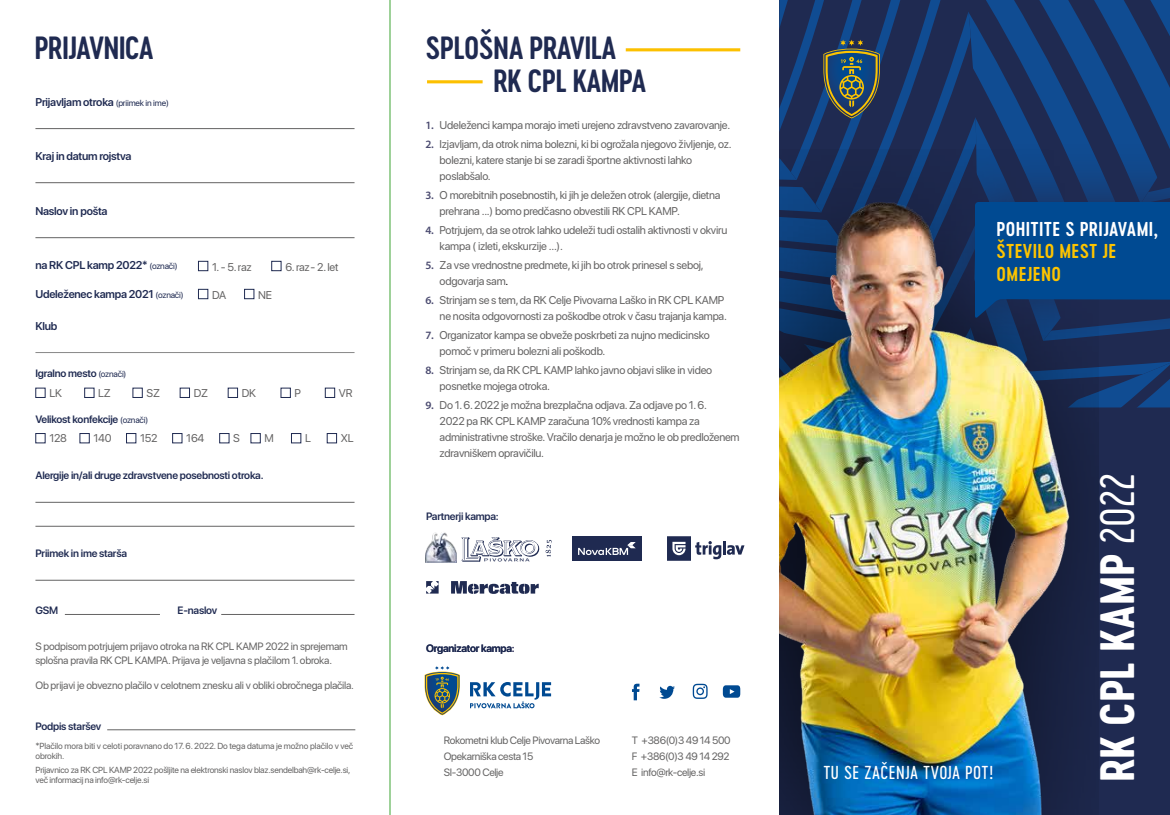
<style>
.page{position:relative;width:1170px;height:815px;background:#fff}
.page>*{position:absolute;margin:0;border:0;box-sizing:border-box;transform-origin:0 0}
.t1{font:45px "Cervo Neue Bold Neue";color:#fff}
.t2{font:30px/32.5px "Cervo Neue Semi Bold Neue";letter-spacing:-.02em;color:#1f2a51}
.t3{font:18.75px/22.5px "Cervo Neue Semi Bold Neue";letter-spacing:.02em;color:#fdc400}
.t4{font:18.75px "Cervo Neue Semi Bold Neue";letter-spacing:.02em;color:#fff}
.t5{font:17.5px "Cervo Neue Regular Neue";letter-spacing:.03em;color:#fff}
.t6{font:11.25px/15.8px "SF Pro Display";letter-spacing:-.02em;color:#646363}
.t7{font:600 11.25px "SF Pro Display";letter-spacing:-.02em;color:#1f2a51}
.t8{font:10.62px/16.2px "SF Pro Display";letter-spacing:-.02em;color:#646363}
.t9{font:600 10.62px "SF Pro Display";letter-spacing:-.02em;color:#1f2a51}
.t10{font:8.75px/10px "SF Pro Display";letter-spacing:-.02em;color:#646363}
.s1{font-weight:400;font-size:8.75px}
.s2{font-family:"Myriad Pro";font-weight:600;color:#4b4b70}
.s3{color:#000}
.s4{color:#4b4b70}
.s5{font-family:"Cervo Neue Light Neue"}
</style>
<div class="page">
<div style="left:779px;top:0;width:390px;height:815px;background:#1f2a51"></div>
<svg style="left:981px;top:0;width:188px;height:142px;fill:#104b90"></svg>
<svg style="left:779px;top:0;width:202px;height:149px"></svg>
<div style="left:198px;top:261px;width:10px;height:10px;border:1px solid #1f2a51"></div>
<div style="left:35px;top:433px;width:10px;height:10px;border:1px solid #1f2a51"></div>
<div style="left:80px;top:433px;width:10px;height:10px;border:1px solid #1f2a51"></div>
<div style="left:126px;top:433px;width:10px;height:10px;border:1px solid #1f2a51"></div>
<div style="left:172px;top:433px;width:10px;height:10px;border:1px solid #1f2a51"></div>
<div style="left:219px;top:433px;width:10px;height:10px;border:1px solid #1f2a51"></div>
<div style="left:250px;top:433px;width:10px;height:10px;border:1px solid #1f2a51"></div>
<div style="left:291px;top:433px;width:10px;height:10px;border:1px solid #1f2a51"></div>
<div style="left:327px;top:433px;width:10px;height:10px;border:1px solid #1f2a51"></div>
<div style="left:271px;top:261px;width:10px;height:10px;border:1px solid #1f2a51"></div>
<hr style="left:35px;top:128px;width:319px;height:1px;background:#646363">
<hr style="left:35px;top:237px;width:319px;height:1px;background:#646363">
<hr style="left:35px;top:580px;width:319px;height:1px;background:#646363">
<hr style="left:35px;top:502px;width:319px;height:1px;background:#646363">
<hr style="left:35px;top:526px;width:319px;height:1px;background:#646363">
<hr style="left:65px;top:614px;width:95px;height:1px;background:#646363">
<hr style="left:107px;top:730px;width:248px;height:1px;background:#646363">
<hr style="left:221px;top:614px;width:133px;height:1px;background:#646363">
<svg style="left:659px;top:686px;width:16px;height:13px"></svg>
<svg style="left:632px;top:684px;width:7px;height:16px"></svg>
<svg style="left:692px;top:684px;width:15px;height:15px"></svg>
<svg style="left:722px;top:685px;width:18px;height:13px"></svg>
<hr style="left:35px;top:182px;width:319px;height:1px;background:#646363">
<div style="left:198px;top:289px;width:10px;height:10px;border:1px solid #1f2a51"></div>
<div style="left:244px;top:289px;width:10px;height:10px;border:1px solid #1f2a51"></div>
<div style="left:35px;top:388px;width:10px;height:10px;border:1px solid #1f2a51"></div>
<div style="left:84px;top:388px;width:10px;height:10px;border:1px solid #1f2a51"></div>
<div style="left:133px;top:388px;width:10px;height:10px;border:1px solid #1f2a51"></div>
<div style="left:180px;top:388px;width:10px;height:10px;border:1px solid #1f2a51"></div>
<div style="left:228px;top:388px;width:10px;height:10px;border:1px solid #1f2a51"></div>
<div style="left:281px;top:388px;width:10px;height:10px;border:1px solid #1f2a51"></div>
<div style="left:325px;top:388px;width:10px;height:10px;border:1px solid #1f2a51"></div>
<hr style="left:35px;top:352px;width:319px;height:1px;background:#878787">
<svg style="left:470px;top:682px;width:81px;height:26px"></svg>
<svg style="left:424px;top:666px;width:36px;height:49px"></svg>
<hr style="left:427px;top:80px;width:55px;height:3px;background:#fcc000">
<hr style="left:625px;top:48px;width:115px;height:3px;background:#fcc000">
<svg style="left:461px;top:537px;width:78px;height:25px"></svg>
<svg style="left:545px;top:540px;width:6px;height:17px"></svg>
<img style="left:425px;top:532px;width:31px;height:30px">
<svg style="left:823px;top:40px;width:56px;height:78px"></svg>
<hr style="left:389px;top:0;width:1px;height:815px;background:#3fa535">
<div style="left:779px;top:149px;width:319px;height:666px;background:#000;opacity:.75"></div>
<img style="left:779px;top:194px;width:299px;height:621px">
<svg style="left:915px;top:142px;width:254px;height:60px"></svg>
<img style="left:779px;top:202px;width:390px;height:205px">
<svg style="left:667px;top:536px;width:77px;height:25px"></svg>
<div style="left:572px;top:536px;width:69px;height:25px;background:#1f2a51"></div>
<svg style="left:578px;top:542px;width:57px;height:13px"></svg>
<svg style="left:426px;top:581px;width:12px;height:13px"></svg>
<svg style="left:451px;top:581px;width:87px;height:13px"></svg>
<h2 class="t2" style="left:35px;top:32px;width:121px">PRIJAVNICA</h2>
<p class="t7" style="left:35px;top:94px;width:135px">Prijavljam otroka <span class="s1">(priimek in ime)</span></p>
<p class="t7" style="left:35px;top:148px;width:98px">Kraj in datum rojstva</p>
<p class="t7" style="left:35px;top:203px;width:74px">Naslov in pošta</p>
<p class="t7" style="left:35px;top:257px;width:144px">na RK CPL kamp 2022* <span class="s1">(označi)</span></p>
<p class="t6" style="left:212px;top:259px;width:41px">1. - 5. raz</p>
<p class="t6" style="left:285px;top:259px;width:55px">6. raz- 2. let</p>
<p class="t7" style="left:35px;top:286px;width:150px">Udeleženec kampa 2021 <span class="s1">(označi)</span></p>
<p class="t6" style="left:212px;top:287px;width:16px">DA</p>
<p class="t6" style="left:258px;top:287px;width:15px">NE</p>
<p class="t7" style="left:35px;top:318px;width:23px">Klub</p>
<p class="t9" style="left:35px;top:365px;width:92px">Igralno mesto <span class="s1">(označi)</span></p>
<p class="t6" style="left:49px;top:385px;width:14px">LK</p>
<p class="t6" style="left:98px;top:385px;width:14px">LZ</p>
<p class="t6" style="left:146px;top:385px;width:15px">SZ</p>
<p class="t6" style="left:194px;top:385px;width:16px">DZ</p>
<p class="t6" style="left:242px;top:385px;width:16px">DK</p>
<p class="t6" style="left:294px;top:385px;width:8px">P</p>
<p class="t6" style="left:339px;top:385px;width:15px">VR</p>
<p class="t9" style="left:35px;top:412px;width:114px">Velikost konfekcije <span class="s1">(označi)</span></p>
<p class="t6" style="left:49px;top:430px;width:19px">128</p>
<p class="t6" style="left:93px;top:430px;width:20px">140</p>
<p class="t6" style="left:140px;top:430px;width:19px">152</p>
<p class="t6" style="left:186px;top:430px;width:20px">164</p>
<p class="t6" style="left:233px;top:430px;width:8px">S</p>
<p class="t6" style="left:264px;top:430px;width:11px">M</p>
<p class="t6" style="left:305px;top:430px;width:7px">L</p>
<p class="t6" style="left:341px;top:430px;width:14px">XL</p>
<p class="t9" style="left:35px;top:467px;width:229px">Alergije in/ali druge zdravstvene posebnosti otroka.</p>
<p class="t9" style="left:35px;top:545px;width:93px">Priimek in ime starša</p>
<p class="t9" style="left:35px;top:603px;width:24px">GSM</p>
<p class="t9" style="left:178px;top:603px;width:41px">E-naslov</p>
<p class="t8" style="left:35px;top:640px;width:314px;line-height:13.8px">S podpisom potrjujem prijavo otroka na RK CPL KAMP 2022 in sprejemam splošna pravila RK CPL KAMPA. Prijava je veljavna s plačilom 1. obroka.</p>
<p class="t8" style="left:35px;top:677px;width:320px">Ob prijavi je obvezno plačilo v celotnem znesku ali v obliki obročnega plačila.</p>
<p class="t9" style="left:35px;top:718px;width:67px">Podpis staršev</p>
<p class="t10" style="left:35px;top:741px;width:319px">*Plačilo mora biti v celoti poravnano do 17. 6. 2022. Do tega datuma je možno plačilo v več obrokih.</p>
<p class="t10" style="left:35px;top:765px;width:316px">Prijavnico za RK CPL KAMP 2022 pošljite na elektronski naslov blaz.sendelbah@rk-celje.si, več informacij na info@rk-celje.si</p>
<h2 class="t2" style="left:493px;top:32px;width:155px;text-indent:-68px">SPLOŠNA PRAVILA<br>RK CPL KAMPA</h2>
<p class="t6" style="left:425px;top:117px;width:306px"><span class="s2">1.</span> Udeleženci kampa morajo imeti urejeno zdravstveno zavarovanje.</p>
<p class="t6" style="left:439px;top:136px;width:293px;text-indent:-14px"><span class="s2">2.</span> Izjavljam, da otrok nima bolezni, ki bi ogrožala njegovo življenje, oz. bolezni, katere stanje bi se zaradi športne aktivnosti lahko poslabšalo.</p>
<p class="t6" style="left:439px;top:187px;width:282px;text-indent:-14px"><span class="s2">3.</span> O morebitnih posebnostih, ki jih je deležen otrok (alergije, dietna prehrana ...) bomo predčasno obvestili RK CPL KAMP.</p>
<p class="t6" style="left:439px;top:222px;width:289px;text-indent:-14px"><span class="s2">4.</span> Potrjujem, da se otrok lahko udeleži tudi ostalih aktivnosti v okviru kampa ( izleti, ekskurzije ...).</p>
<p class="t6" style="left:439px;top:257px;width:265px;text-indent:-14px"><span class="s2">5.</span> Za vse vrednostne predmete, ki jih bo otrok prinesel s seboj, odgovarja sam<span class="s3">.</span></p>
<p class="t6" style="left:425px;top:292px;width:303px;text-align:right"><span class="s2">6.</span> Strinjam se s tem, da RK Celje Pivovarna Laško in RK CPL KAMP ne nosita odgovornosti za poškodbe otrok v času trajanja kampa.</p>
<p class="t6" style="left:439px;top:327px;width:271px;text-indent:-14px"><span class="s2">7.</span> Organizator kampa se obveže poskrbeti za nujno medicinsko pomoč v primeru bolezni ali poškodb.</p>
<p class="t6" style="left:439px;top:362px;width:274px;text-indent:-14px"><span class="s2">8.</span> Strinjam se, da RK CPL KAMP lahko javno objavi slike in video posnetke mojega otroka.</p>
<p class="t6" style="left:439px;top:397px;width:301px;text-indent:-14px"><span class="s2">9.</span> Do 1. 6. 2022 je možna brezplačna odjava. Za odjave po 1. 6.<br>2022 pa RK CPL KAMP zaračuna 10% vrednosti kampa za administrativne stroške. Vračilo denarja je možno le ob predloženem zdravniškem opravičilu.</p>
<p class="t9" style="left:426px;top:508px;width:74px">Partnerji kampa:</p>
<p class="t9" style="left:426px;top:641px;width:90px">Organizator kampa<span class="s4">:</span></p>
<p class="t8" style="left:444px;top:732px;width:158px">Rokometni klub Celje Pivovarna Laško<br>Opekarniška cesta 15<br>SI-3000 Celje</p>
<p class="t8" style="left:632px;top:732px;width:100px">T +386(0)3 49 14 500<br>F +386(0)3 49 14 292<br>E info@rk-celje.si</p>
<h3 class="t4" style="left:996px;top:216px;width:163px">POHITITE S PRIJAVAMI,</h3>
<h3 class="t3" style="left:996px;top:240px;width:121px">ŠTEVILO MEST JE<br>OMEJENO</h3>
<h3 class="t5" style="left:823px;top:761px;width:171px">TU SE ZAČENJA TVOJA POT!</h3>
<h1 class="t1" style="left:1086px;top:782px;width:311px;rotate:-90deg">RK CPL KAMP <span class="s5">2022</span></h1>
</div>
